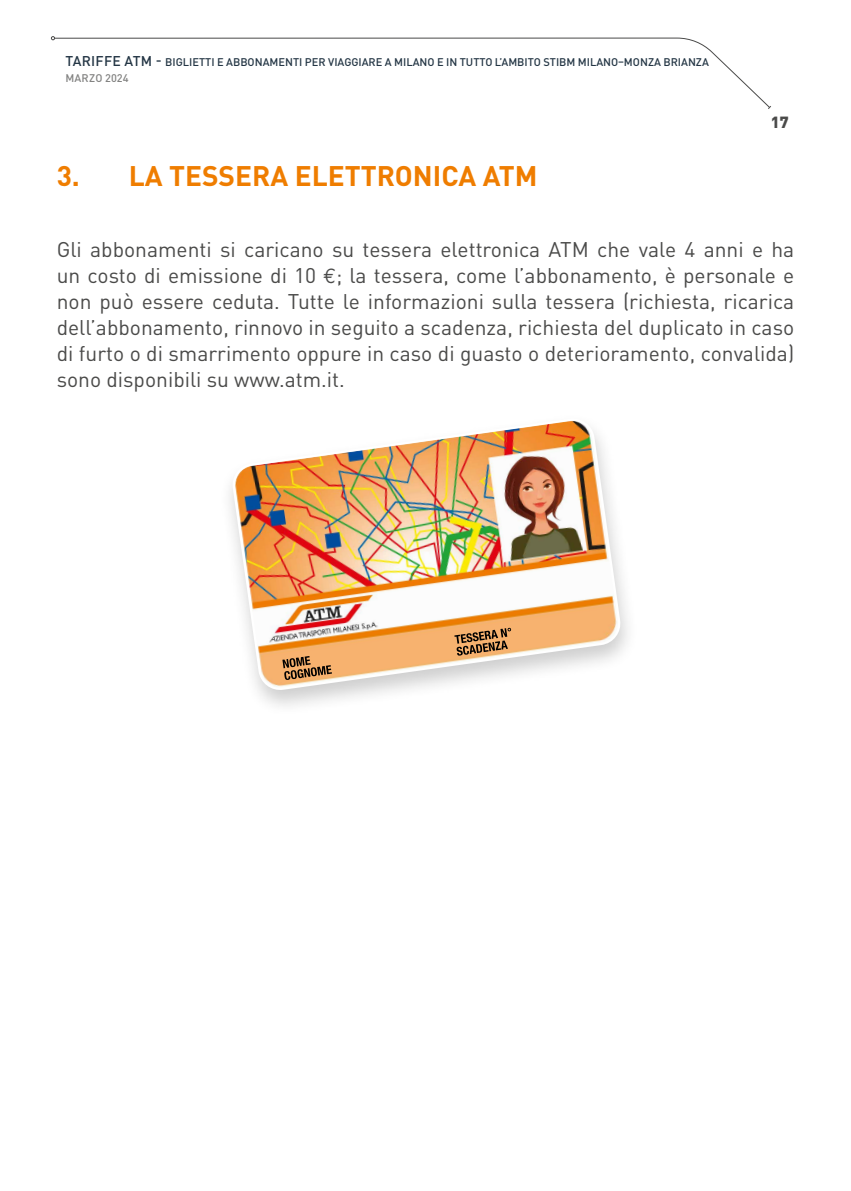
<style>
.page{position:relative;width:851px;height:1191px;background:#fff}
.page>*{position:absolute;margin:0;border:0;box-sizing:border-box;transform-origin:0 0}
.t1{font:700 28px "DIN Pro";color:#ef7d00}
.t2{font:21px/26px "DIN Pro";color:#4a4a49;text-align:justify}
.t3{font:900 16px "DIN Pro";color:#4a4a49}
.t4{font:500 11px "DIN Pro";color:#243645}
.t5{font:500 11px "DIN Pro";letter-spacing:.02em;color:#838382}
.s1{font-size:14px}
.s2{font-family:"Euro Mono"}
</style>
<div class="page">
<div style="left:218px;top:412px;width:420px;height:304px;background:#000;opacity:.2"></div>
<img style="left:232px;top:418px;width:388px;height:272px">
<svg style="left:282px;top:656px;width:50px;height:24px"></svg>
<svg style="left:454px;top:628px;width:57px;height:27px;background:#a97b4d"></svg>
<svg style="left:55px;top:37px;width:713px;height:69px"></svg>
<svg style="left:51px;top:36px;width:4px;height:4px"></svg>
<p class="t4" style="left:65px;top:53px;width:645px"><span class="s1">TARIFFE ATM -</span> BIGLIETTI E ABBONAMENTI PER VIAGGIARE A MILANO E IN TUTTO L’AMBITO STIBM MILANO–MONZA BRIANZA</p>
<p class="t5" style="left:65px;top:69px;width:65px">MARZO 2024</p>
<h1 class="t1" style="left:57px;top:152px;width:482px">3. LA TESSERA ELETTRONICA ATM</h1>
<p class="t3" style="left:770px;top:108px;width:19px">17</p>
<p class="t2" style="left:57px;top:235px;width:739px">Gli abbonamenti si caricano su tessera elettronica ATM che vale 4 anni e ha un costo di emissione di 10 <span class="s2">€</span>; la tessera, come l’abbonamento, è personale e non può essere ceduta. Tutte le informazioni sulla tessera (richiesta, ricarica dell’abbonamento, rinnovo in seguito a scadenza, richiesta del duplicato in caso di furto o di smarrimento oppure in caso di guasto o deterioramento, convalida) sono disponibili su www.atm.it.</p>
</div>
